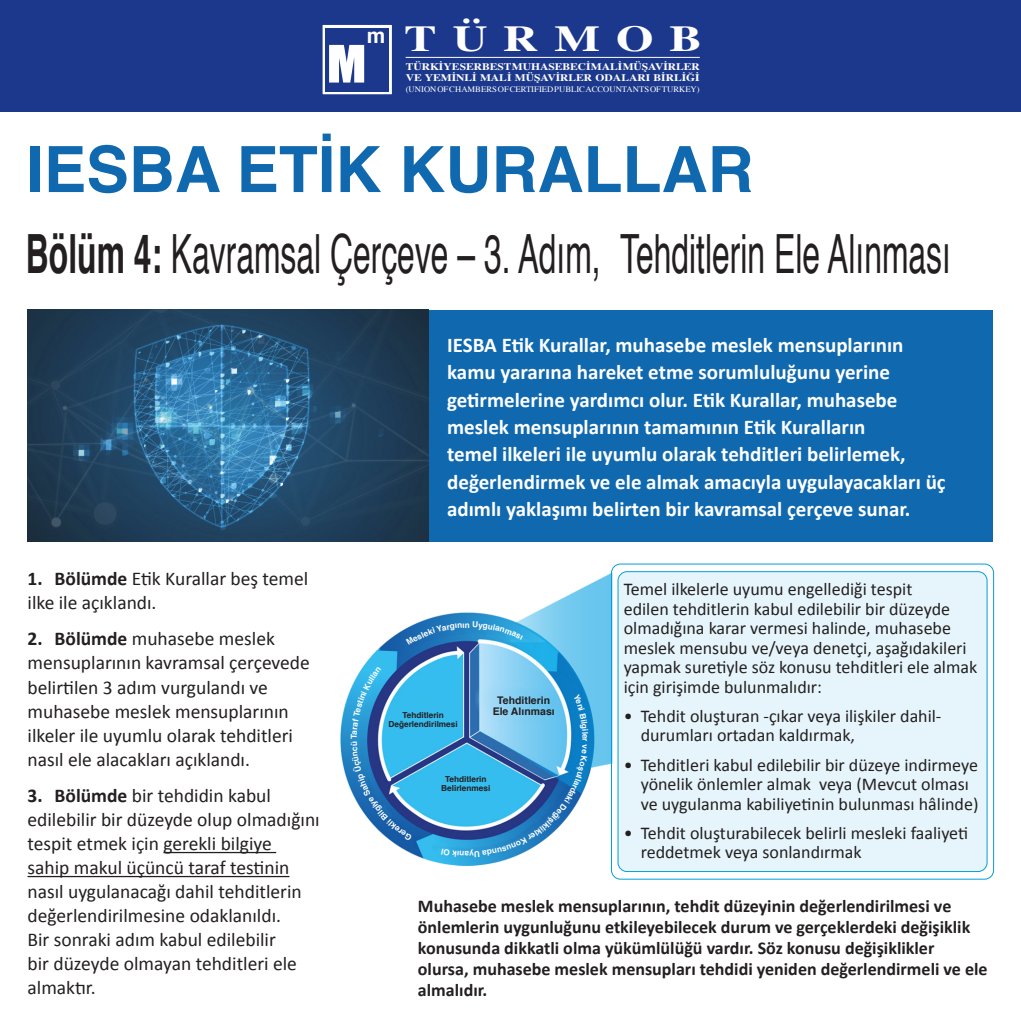
<style>
.page{position:relative;width:1021px;height:1021px;background:#fff}
.page>*{position:absolute;margin:0;border:0;box-sizing:border-box;transform-origin:0 0}
.Tablo_aciklama{font:700 63.75px "Helvetica";color:#1069af}
.Tablo_aciklama-2{font:54.07px "Helvetica";color:#231f20;scale:.59 1}
.M_Logo{font:47.62px "Impact";color:#fff;scale:1.16 1}
.TÜRMOB_logo{font:700 36.6px "Times";letter-spacing:.33em;color:#fff;scale:1.32 1}
.t1{font:700 21px/27.3px "Calibri";color:#fff}
.m_Logo{font:700 20.92px "Helvetica";color:#fff}
.IESBA_METİN{font:19.5px/24px "Calibri";color:#231f20}
.t2{font:18px/19.4px "Calibri";color:#231f20}
.IESBA_METİN-2{font:700 18px/21px "Calibri";color:#231f20}
.t3{font:700 10.5px "Helvetica";color:#231f20}
.Türmob_Açılım_Logo{font:700 10.05px "Times";letter-spacing:-.005em;color:#fff;scale:1.15 1}
.Türmob_Açılım_Logo-2{font:8.25px "Times";color:#fff;scale:1.05 1}
.t4{font:700 8.25px/8.9px "Helvetica";color:#231f20;text-align:center}
.t5{font:700 8.25px "Helvetica";color:#fff}
.s1{font-weight:700}
</style>
<div class="page">
<div style="left:0;top:0;width:1020px;height:112px;background:#1b388c"></div>
<hr style="left:405px;top:57px;width:294px;height:1px;background:#fff">
<div style="left:319px;top:22px;width:76px;height:76px;background:#fff;border:3px solid #1b388c"></div>
<div style="left:325px;top:28px;width:64px;height:63px;background:#1b388c"></div>
<hr style="left:163px;top:851px;width:113px;height:2px;background:#231f20">
<hr style="left:28px;top:875px;width:261px;height:2px;background:#231f20">
<div style="left:31px;top:310px;width:961px;height:232px;background:#1069af"></div>
<img style="left:28px;top:310px;width:401px;height:232px">
<img style="left:340px;top:568px;width:274px;height:297px">
<div style="left:611px;top:563px;width:382px;height:316px;border:1px solid #069fd4;border-radius:9px"></div>
<div style="left:618px;top:571px;width:369px;height:300px;background:#e6f5fb;border-radius:9px"></div>
<div style="left:617px;top:571px;width:370px;height:300px;border:1px solid #069fd4;border-radius:9px"></div>
<svg style="left:406px;top:621px;width:117px;height:24px;background:#3189c5"></svg>
<svg style="left:573px;top:693px;width:15px;height:45px"></svg>
<svg style="left:441px;top:744px;width:146px;height:113px;background:#50a5d6"></svg>
<svg style="left:351px;top:667px;width:61px;height:173px;background:#4896cb"></svg>
<p class="m_Logo" style="left:367px;top:19px;width:20px">m</p>
<p class="M_Logo" style="left:327px;top:27px;width:36px">M</p>
<p class="TÜRMOB_logo" style="left:404px;top:14px;width:226px">TÜRMOB</p>
<p class="Türmob_Açılım_Logo" style="left:406px;top:60px;width:257px">TÜRKİYE SERBEST MUHASEBECİ MALİ MÜŞAVİRLER</p>
<p class="Türmob_Açılım_Logo" style="left:406px;top:71px;width:257px">VE YEMİNLİ MALİ MÜŞAVİRLER ODALARI BİRLİĞİ</p>
<p class="Türmob_Açılım_Logo-2" style="left:406px;top:81px;width:281px">(UNION OF CHAMBERS OF CERTIFIED PUBLIC ACCOUNTANTS OF TURKEY)</p>
<p class="Tablo_aciklama" style="left:26px;top:118px;width:729px">IESBA ETİK KURALLAR</p>
<p class="Tablo_aciklama-2" style="left:26px;top:212px;width:1569px"><span class="s1">Bölüm 4:</span> Kavramsal Çerçeve – 3. Adım, Tehditlerin Ele Alınması</p>
<p class="IESBA_METİN" style="left:28px;top:566px;width:282px"><span class="s1">1. Bölümde</span> Etik Kurallar beş temel ilke ile açıklandı.</p>
<p class="IESBA_METİN" style="left:28px;top:627px;width:284px"><span class="s1">2. Bölümde</span> muhasebe meslek mensuplarının kavramsal çerçevede belirtilen 3 adım vurgulandı ve muhasebe meslek mensuplarının ilkeler ile uyumlu olarak tehditleri nasıl ele alacakları açıklandı.</p>
<p class="IESBA_METİN" style="left:28px;top:783px;width:294px"><span class="s1">3. Bölümde</span> bir tehdidin kabul edilebilir bir düzeyde olup olmadığını tespit etmek için gerekli bilgiye<br>sahip makul üçüncü taraf testinin nasıl uygulanacağı dahil tehditlerin değerlendirilmesine odaklanıldı.<br>Bir sonraki adım kabul edilebilir<br>bir düzeyde olmayan tehditleri ele almaktır.</p>
<p class="t1" style="left:447px;top:331px;width:500px">IESBA Etik Kurallar, muhasebe meslek mensuplarının kamu yararına hareket etme sorumluluğunu yerine getirmelerine yardımcı olur. Etik Kurallar, muhasebe meslek mensuplarının tamamının Etik Kuralların<br>temel ilkeleri ile uyumlu olarak tehditleri belirlemek, değerlendirmek ve ele almak amacıyla uygulayacakları üç adımlı yaklaşımı belirten bir kavramsal çerçeve sunar.</p>
<p class="t4" style="left:388px;top:711px;width:71px">Tehditlerin<br>Değerlendirilmesi</p>
<p class="t3" style="left:497px;top:691px;width:54px">Tehditlerin</p>
<p class="t3" style="left:492px;top:703px;width:64px">Ele Alınması</p>
<p class="t4" style="left:445px;top:774px;width:43px">Tehditlerin</p>
<p class="t4" style="left:441px;top:783px;width:51px">Belirlenmesi</p>
<p class="t5" style="left:592px;top:738px;width:5px;rotate:90deg">r</p>
<p class="t2" style="left:623px;top:580px;width:355px">Temel ilkelerle uyumu engellediği tespit<br>edilen tehditlerin kabul edilebilir bir düzeyde olmadığına karar vermesi halinde, muhasebe meslek mensubu ve/veya denetçi, aşağıdakileri yapmak suretiyle söz konusu tehditleri ele almak için girişimde bulunmalıdır:</p>
<p class="t2" style="left:640px;top:706px;width:302px;text-indent:-17px">• Tehdit oluşturan -çıkar veya ilişkiler dahil&shy;durumları ortadan kaldırmak,</p>
<p class="t2" style="left:640px;top:755px;width:339px;text-indent:-17px">• Tehditleri kabul edilebilir bir düzeye indirmeye yönelik önlemler almak veya (Mevcut olması ve uygulanma kabiliyetinin bulunması hâlinde)</p>
<p class="t2" style="left:640px;top:823px;width:329px;text-indent:-17px">• Tehdit oluşturabilecek belirli mesleki faaliyeti reddetmek veya sonlandırmak</p>
<p class="IESBA_METİN-2" style="left:418px;top:895px;width:571px">Muhasebe meslek mensuplarının, tehdit düzeyinin değerlendirilmesi ve önlemlerin uygunluğunu etkileyebilecek durum ve gerçeklerdeki değişiklik konusunda dikkatli olma yükümlülüğü vardır. Söz konusu değişiklikler olursa, muhasebe meslek mensupları tehdidi yeniden değerlendirmeli ve ele almalıdır.</p>
</div>
